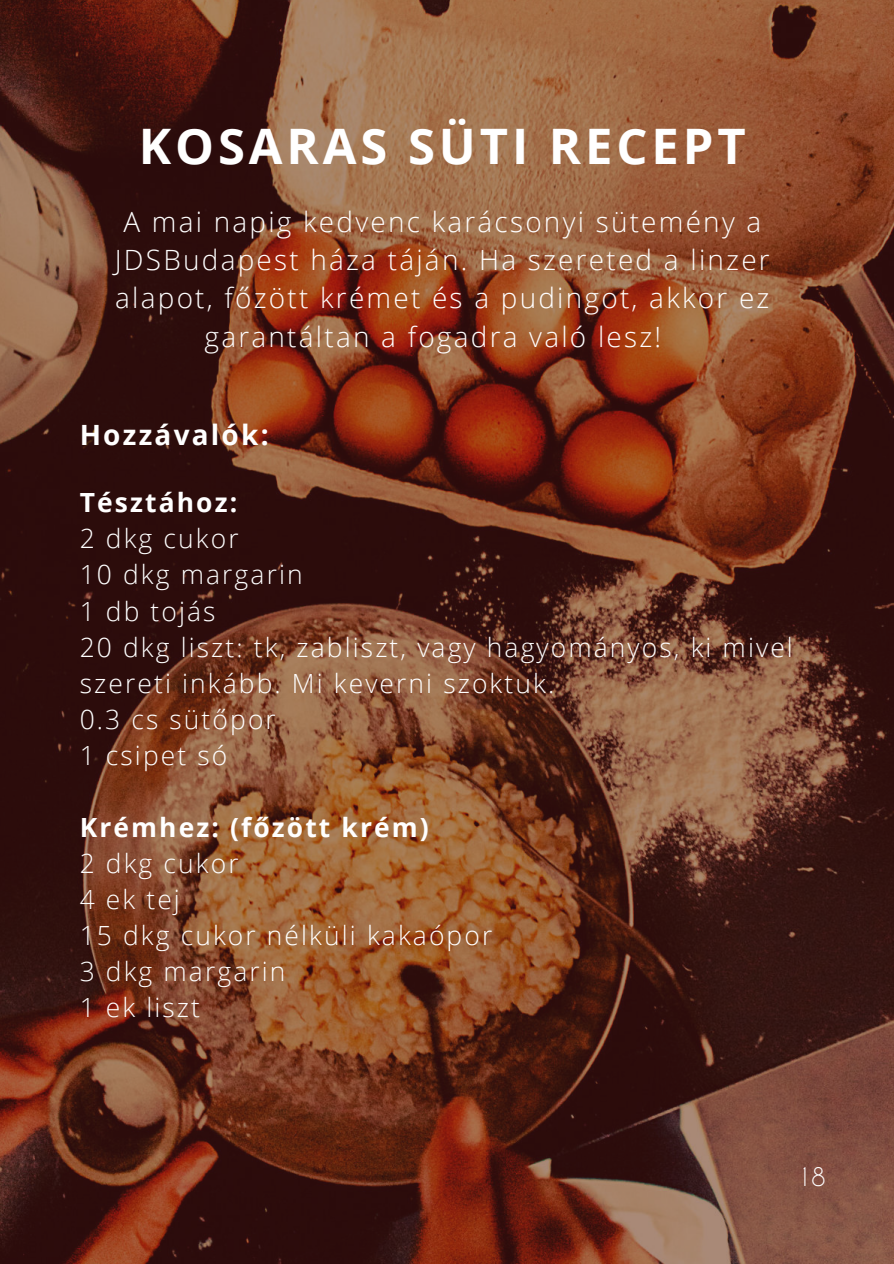
<style>
.page{position:relative;width:894px;height:1264px;background:#fff}
.page>*{position:absolute;margin:0;border:0;box-sizing:border-box;transform-origin:0 0}
.t1{font:700 48.9px "Open Sans";letter-spacing:.08em;color:#fff}
.t2{font:300 27.9px "Open Sans";letter-spacing:.08em;color:#fff}
.t3{font:700 27.9px "Open Sans";letter-spacing:.08em;color:#fff}
.t4{font:300 26.4px/36px "Open Sans";letter-spacing:.08em;color:#fff}
.t5{font:700 26.4px "Open Sans";letter-spacing:.08em;color:#fff}
.t6{font:24px "Caviar Dreams";color:#fff}
</style>
<div class="page">
<img style="left:0;top:0;width:893px;height:1263px">
<h1 class="t1" style="left:139px;top:112px;width:608px">KOSARAS SÜTI RECEPT</h1>
<p class="t2" style="left:123px;top:202px;width:639px">A mai napig kedvenc karácsonyi sütemény a</p>
<p class="t2" style="left:115px;top:241px;width:656px">JDSBudapest háza táján. Ha szereted a linzer</p>
<p class="t2" style="left:115px;top:279px;width:655px">alapot, főzött krémet és a pudingot, akkor ez</p>
<p class="t2" style="left:204px;top:317px;width:458px">garantáltan a fogadra való lesz!</p>
<p class="t3" style="left:80px;top:415px;width:190px">Hozzávalók:</p>
<p class="t5" style="left:80px;top:484px;width:159px">Tésztához:</p>
<p class="t4" style="left:80px;top:520px;width:714px">2 dkg cukor<br>10 dkg margarin<br>1 db tojás<br>20 dkg liszt: tk, zabliszt, vagy hagyományos, ki mivel szereti inkább. Mi keverni szoktuk.<br>0.3 cs sütőpor<br>1 csipet só</p>
<p class="t5" style="left:80px;top:808px;width:350px">Krémhez: (főzött krém)</p>
<p class="t4" style="left:80px;top:844px;width:414px">2 dkg cukor<br>4 ek tej<br>15 dkg cukor nélküli kakaópor<br>3 dkg margarin<br>1 ek liszt</p>
<p class="t6" style="left:796px;top:1162px;width:30px">18</p>
</div>
